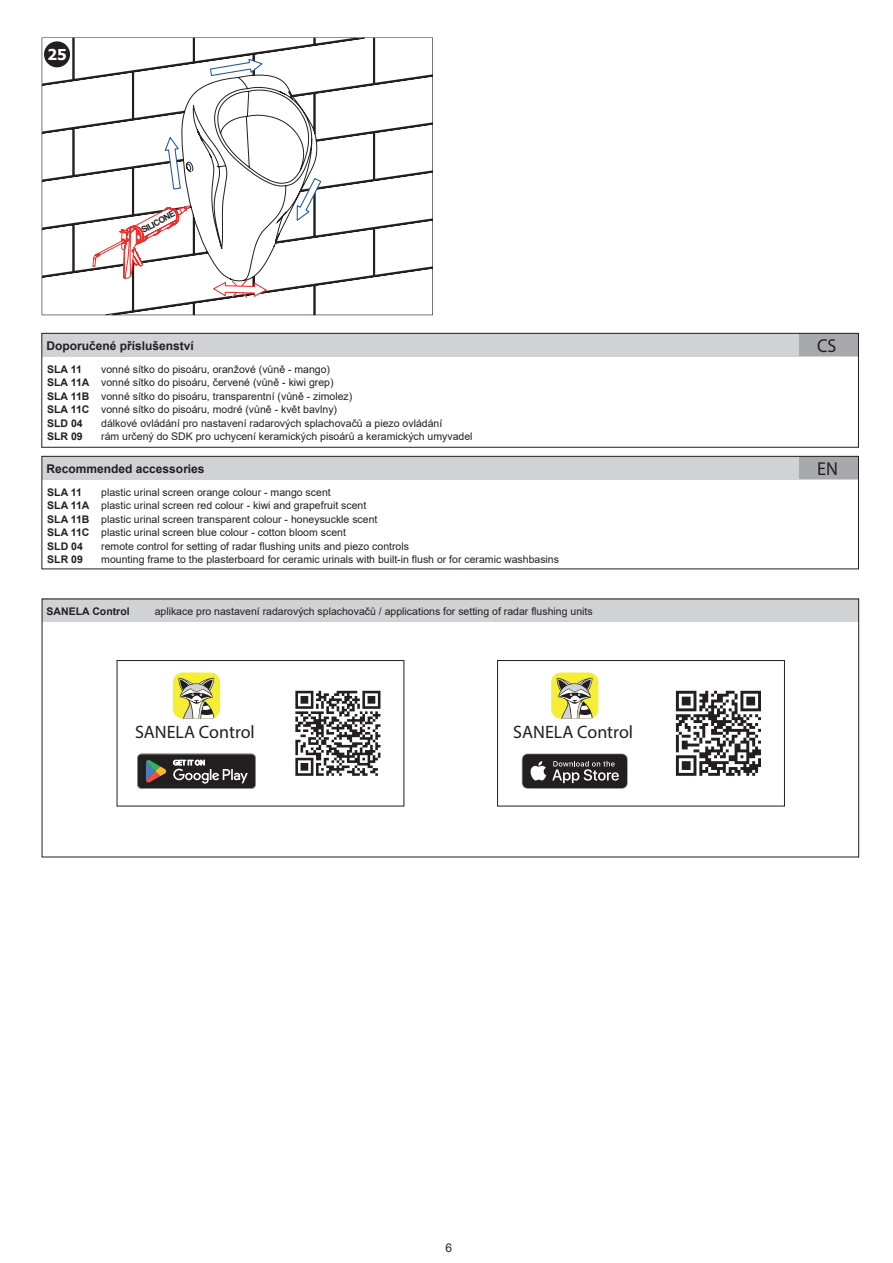
<style>
.page{position:relative;width:893px;height:1263px;background:#fff}
.page>*{position:absolute;margin:0;border:0;box-sizing:border-box;transform-origin:0 0}
.t1{font:18.75px "Myriad Pro";color:#231f20;scale:.96 1}
.t2{font:18px "Myriad Pro";color:#231f20}
.t3{font:700 15px "Tahoma";color:#fff}
.t4{font:700 12px "Arial";color:#231f20}
.t5{font:12px "Arial";color:#231f20}
.t6{font:10.5px/13.5px "Arial";color:#231f20}
.t7{font:700 10.5px "Arial";color:#231f20}
.t8{font:700 8.7px "Arial";color:#231f20}
.s1{font-weight:700}
</style>
<div class="page">
<svg style="left:41px;top:37px;width:392px;height:279px"></svg>
<svg style="left:296px;top:177px;width:26px;height:45px"></svg>
<svg style="left:92px;top:37px;width:176px;height:262px"></svg>
<div style="left:42px;top:333px;width:816px;height:23px;background:#d1d2d4"></div>
<div style="left:799px;top:334px;width:59px;height:22px;background:#a8a9ad"></div>
<div style="left:42px;top:333px;width:816px;height:114px;border:1px solid #231f20"></div>
<div style="left:42px;top:456px;width:816px;height:23px;background:#d1d2d4"></div>
<div style="left:799px;top:457px;width:59px;height:22px;background:#a8a9ad"></div>
<div style="left:42px;top:456px;width:816px;height:113px;border:1px solid #231f20"></div>
<div style="left:42px;top:599px;width:816px;height:23px;background:#d1d2d4"></div>
<svg style="left:676px;top:691px;width:85px;height:85px"></svg>
<div style="left:551px;top:673px;width:47px;height:46px;background:#f6ee34;border-radius:10px"></div>
<svg style="left:556px;top:678px;width:36px;height:41px"></svg>
<div style="left:497px;top:660px;width:287px;height:146px;border:1px solid #231f20"></div>
<svg style="left:521px;top:753px;width:107px;height:36px;background:#514e4f"></svg>
<svg style="left:137px;top:754px;width:119px;height:35px;background:#484543"></svg>
<svg style="left:295px;top:691px;width:85px;height:85px"></svg>
<div style="left:173px;top:673px;width:47px;height:46px;background:#f6ee34;border-radius:10px"></div>
<svg style="left:178px;top:678px;width:36px;height:41px"></svg>
<div style="left:117px;top:660px;width:287px;height:146px;border:1px solid #231f20"></div>
<h3 class="t3" style="left:48px;top:46px;width:21px">25</h3>
<p class="t8" style="left:140px;top:228px;width:39px;rotate:-29deg">SILICONE</p>
<p class="t4" style="left:46px;top:337px;width:149px">Doporučené příslušenství</p>
<h1 class="t1" style="left:817px;top:334px;width:22px">CS</h1>
<p class="t7" style="left:47px;top:365px;width:36px">SLA 11</p>
<p class="t6" style="left:47px;top:362px;width:306px;text-indent:54px">vonné sítko do pisoáru, oranžové (vůně - mango)<br><span class="s1">SLA 11A</span> vonné sítko do pisoáru, červené (vůně - kiwi grep)<br><span class="s1">SLA 11B</span> vonné sítko do pisoáru, transparentní (vůně - zimolez)<br><span class="s1">SLA 11C</span> vonné sítko do pisoáru, modré (vůně - květ bavlny)<br><span class="s1">SLD 04</span></p>
<p class="t6" style="left:101px;top:416px;width:342px">dálkové ovládání pro nastavení radarových splachovačů a piezo ovládání</p>
<p class="t7" style="left:47px;top:432px;width:37px">SLR 09</p>
<p class="t6" style="left:101px;top:430px;width:373px">rám určený do SDK pro uchycení keramických pisoárů a keramických umyvadel</p>
<p class="t4" style="left:46px;top:464px;width:160px">Recommended accessories</p>
<h1 class="t1" style="left:817px;top:457px;width:23px">EN</h1>
<p class="t7" style="left:47px;top:488px;width:36px">SLA 11</p>
<p class="t6" style="left:47px;top:485px;width:332px;text-indent:54px">plastic urinal screen orange colour - mango scent<br><span class="s1">SLA 11A</span> plastic urinal screen red colour - kiwi and grapefruit scent <span class="s1">SLA 11B</span> plastic urinal screen transparent colour - honeysuckle scent <span class="s1">SLA 11C</span> plastic urinal screen blue colour - cotton bloom scent<br><span class="s1">SLD 04</span></p>
<p class="t6" style="left:101px;top:539px;width:309px">remote control for setting of radar flushing units and piezo controls</p>
<p class="t7" style="left:47px;top:555px;width:37px">SLR 09</p>
<p class="t6" style="left:101px;top:553px;width:459px">mounting frame to the plasterboard for ceramic urinals with built-in flush or for ceramic washbasins</p>
<p class="t7" style="left:47px;top:604px;width:85px">SANELA Control</p>
<p class="t6" style="left:155px;top:605px;width:439px">aplikace pro nastavení radarových splachovačů / applications for setting of radar flushing units</p>
<h2 class="t2" style="left:135px;top:721px;width:121px">SANELA Control</h2>
<h2 class="t2" style="left:513px;top:721px;width:121px">SANELA Control</h2>
<p class="t5" style="left:445px;top:1244px;width:8px">6</p>
</div>
